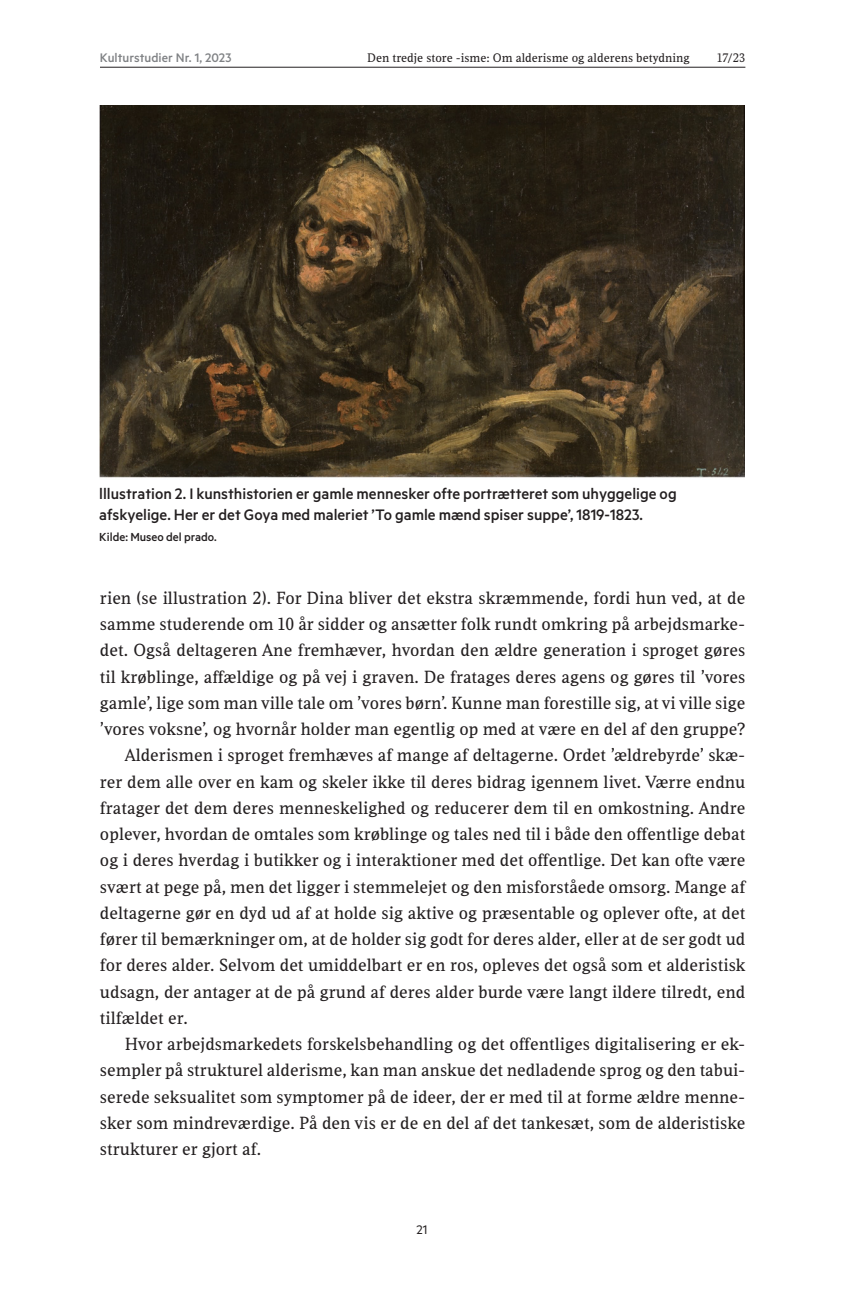
<style>
.page{position:relative;width:844px;height:1290px;background:#fff}
.page>*{position:absolute;margin:0;border:0;box-sizing:border-box;transform-origin:0 0}
._02_Brød{font:17.5px/26.2px "Leo";color:#231f20;text-align:justify}
._06_Billedtekst{font:500 17.15px/21px "Metric";color:#231f20}
.t1{font:500 14px "Metric";color:#808285}
.t2{font:14px "Metric";color:#231f20}
._06_Billedtekst-2{font:500 13.12px "Metric";color:#231f20}
.t3{font:12.25px "Leo";color:#231f20}
.sidetal{font:12.25px "Leo";color:#231f20}
</style>
<div class="page">
<hr style="left:100px;top:67px;width:645px;height:1px;background:#231f20">
<img style="left:99px;top:105px;width:645px;height:373px">
<p class="t1" style="left:100px;top:50px;width:133px">Kulturstudier Nr. 1, 2023</p>
<p class="t3" style="left:367px;top:50px;width:324px">Den tredje store -isme: Om alderisme og alderens betydning</p>
<p class="sidetal" style="left:717px;top:50px;width:30px">17/23</p>
<p class="_06_Billedtekst" style="left:99px;top:482px;width:578px">lllustration 2. I kunsthistorien er gamle mennesker ofte portrætteret som uhyggelige og afskyelige. Her er det Goya med maleriet ’To gamle mænd spiser suppe’, 1819-1823.</p>
<p class="_06_Billedtekst-2" style="left:99px;top:529px;width:119px">Kilde: Museo del prado.</p>
<p class="_02_Brød" style="left:100px;top:585px;width:646px">rien (se illustration 2). For Dina bliver det ekstra skræmmende, fordi hun ved, at de samme studerende om 10 år sidder og ansætter folk rundt omkring på arbejdsmarke&shy;det. Også deltageren Ane fremhæver, hvordan den ældre generation i sproget gøres til krøblinge, affældige og på vej i graven. De fratages deres agens og gøres til ’vores gamle’, lige som man ville tale om ’vores børn’. Kunne man forestille sig, at vi ville sige ’vores voksne’, og hvornår holder man egentlig op med at være en del af den gruppe?</p>
<p class="_02_Brød" style="left:100px;top:742px;width:647px;text-indent:25px">Alderismen i sproget fremhæves af mange af deltagerne. Ordet ’ældrebyrde’ skæ&shy;rer dem alle over en kam og skeler ikke til deres bidrag igennem livet. Værre endnu fratager det dem deres menneskelighed og reducerer dem til en omkostning. Andre oplever, hvordan de omtales som krøblinge og tales ned til i både den offentlige debat og i deres hverdag i butikker og i interaktioner med det offentlige. Det kan ofte være svært at pege på, men det ligger i stemmelejet og den misforståede omsorg. Mange af deltagerne gør en dyd ud af at holde sig aktive og præsentable og oplever ofte, at det fører til bemærkninger om, at de holder sig godt for deres alder, eller at de ser godt ud for deres alder. Selvom det umiddelbart er en ros, opleves det også som et alderistisk udsagn, der antager at de på grund af deres alder burde være langt ildere tilredt, end tilfældet er.</p>
<p class="_02_Brød" style="left:100px;top:1031px;width:646px;text-indent:25px">Hvor arbejdsmarkedets forskelsbehandling og det offentliges digitalisering er ek&shy;sempler på strukturel alderisme, kan man anskue det nedladende sprog og den tabui&shy;serede seksualitet som symptomer på de ideer, der er med til at forme ældre menne&shy;sker som mindreværdige. På den vis er de en del af det tankesæt, som de alderistiske strukturer er gjort af.</p>
<p class="t2" style="left:416px;top:1221px;width:12px">21</p>
</div>
